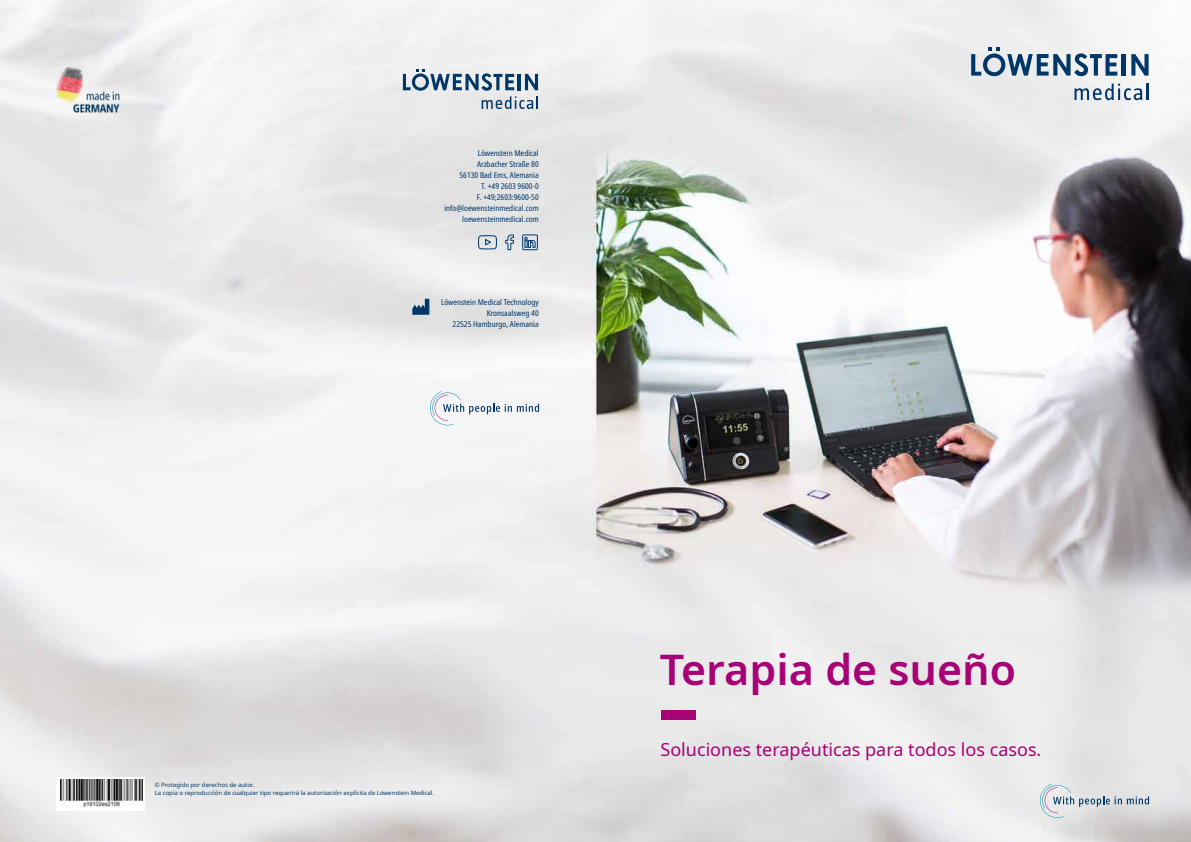
<style>
.page{position:relative;width:1191px;height:842px;background:#fff}
.page>*{position:absolute;margin:0;border:0;box-sizing:border-box;transform-origin:0 0}
.t1{font:600 43px "Noto Sans";color:#a80075}
.t2{font:18px "Noto Sans";color:#a80075}
.t3{font:condensed 8px/11px "Noto Sans";color:#003769;text-align:right}
.t4{font:6px/7.2px "Noto Sans";color:#003769}
</style>
<div class="page">
<img style="left:0;top:0;width:1191px;height:842px">
<svg style="left:57px;top:777px;width:88px;height:34px"></svg>
<img style="left:60px;top:780px;width:82px;height:26px">
<svg style="left:403px;top:69px;width:135px;height:40px"></svg>
<svg style="left:412px;top:299px;width:17px;height:16px"></svg>
<svg style="left:522px;top:234px;width:16px;height:16px"></svg>
<svg style="left:505px;top:234px;width:9px;height:16px"></svg>
<svg style="left:478px;top:235px;width:19px;height:15px"></svg>
<img style="left:51px;top:64px;width:71px;height:49px">
<svg style="left:428px;top:390px;width:111px;height:37px"></svg>
<div style="left:661px;top:710px;width:34px;height:9px;background:#a80075"></div>
<svg style="left:1131px;top:54px;width:17px;height:22px"></svg>
<hr style="left:1121px;top:54px;width:4px;height:22px;background:#003769">
<svg style="left:971px;top:47px;width:146px;height:29px"></svg>
<svg style="left:1074px;top:84px;width:74px;height:16px"></svg>
<svg style="left:1037px;top:783px;width:112px;height:37px"></svg>
<p class="t3" style="left:444px;top:148px;width:96px">Löwenstein Medical<br>Arzbacher Straße 80<br>56130 Bad Ems, Alemania<br>T. +49 2603 9600-0<br>F. +49;2603:9600-50 info@loewensteinmedical.com loewensteinmedical.com</p>
<p class="t3" style="left:441px;top:297px;width:99px">Löwenstein Medical Technology<br>Kronsaalsweg 40<br>22525 Hamburgo, Alemania</p>
<p class="t4" style="left:155px;top:782px;width:281px">© Protegido por derechos de autor.<br>La copia o reproducción de cualquier tipo requerirá la autorización explícita de Löwenstein Medical.</p>
<h1 class="t1" style="left:660px;top:639px;width:358px">Terapia de sueño</h1>
<h2 class="t2" style="left:660px;top:736px;width:382px">Soluciones terapéuticas para todos los casos.</h2>
</div>
